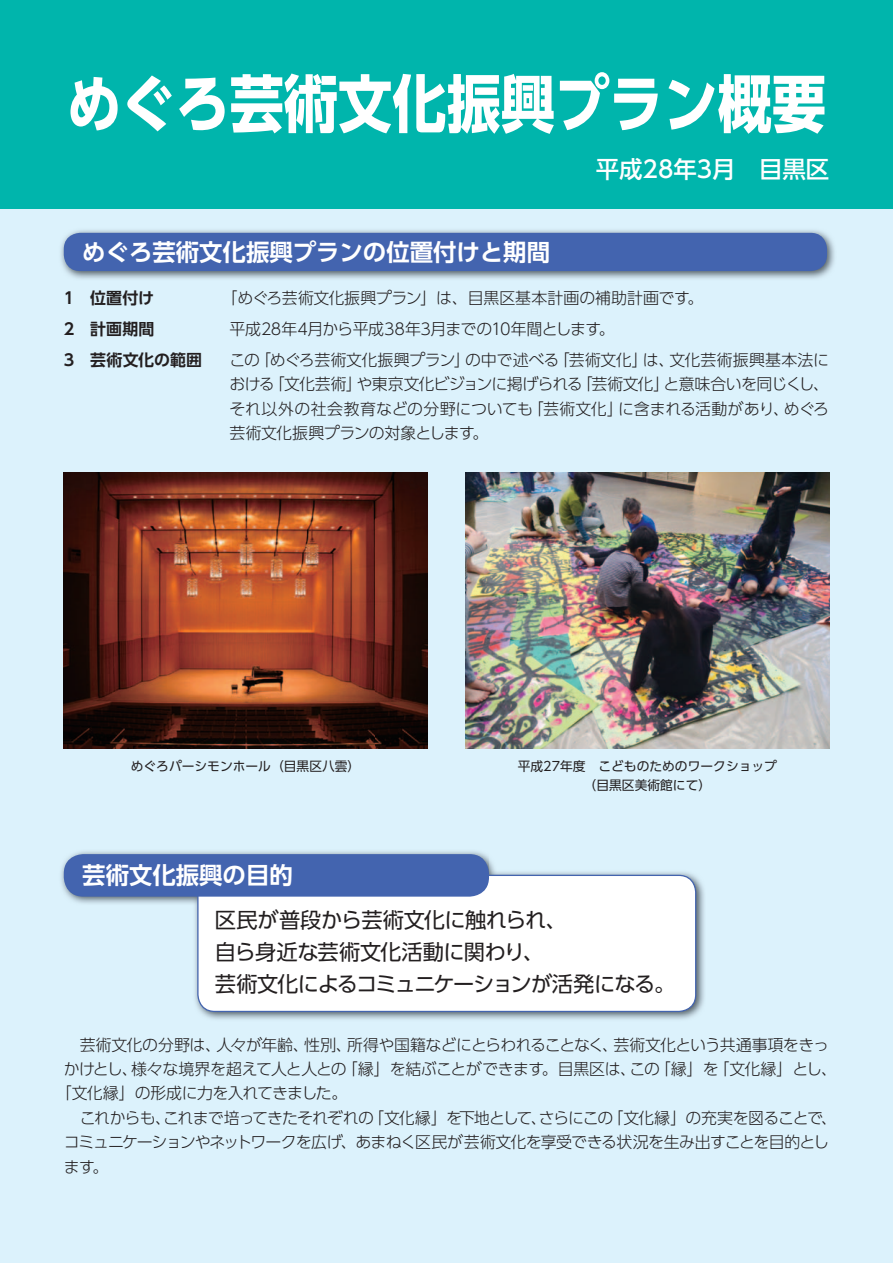
<style>
.page{position:relative;width:893px;height:1263px;background:#dcf2fc}
.page>*{position:absolute;margin:0;border:0;box-sizing:border-box;transform-origin:0 0}
.t1{font:700 62.4px "UD Shin Go Pr 6";color:#fff;scale:.87 1}
.t2{font:700 23.4px "UD Shin Go Pr 6 De";color:#fff}
.t3{font:500 23.4px "UD Shin Go Pr 6";color:#fff}
.t4{font:21.3px/32px "UD Shin Go Pr 6";letter-spacing:-.035em;color:#231f20}
.t5{font:300 15.9px/24.5px "UD Shin Go Pr 6";letter-spacing:-.04em;color:#231f20;text-align:justify}
.t6{font:300 15.9px "UD Shin Go Pr 6";letter-spacing:-.06em;color:#231f20}
.t7{font:300 15.9px "UD Shin Go Pr 6";letter-spacing:-.005em;color:#231f20}
.t8{font:700 15.9px "UD Shin Go Pr 6 De";letter-spacing:.01em;color:#231f20}
.t9{font:12.75px/19.2px "UD Shin Go Pr 6";color:#231f20;text-align:center}
</style>
<div class="page">
<div style="left:0;top:0;width:893px;height:208px;background:#00b5ac"></div>
<img style="left:61px;top:230px;width:774px;height:49px">
<div style="left:64px;top:233px;width:763px;height:38px;background:#4364af;border-radius:16px"></div>
<img style="left:466px;top:472px;width:363px;height:276px">
<img style="left:64px;top:472px;width:363px;height:276px">
<img style="left:61px;top:851px;width:643px;height:169px">
<div style="left:198px;top:875px;width:498px;height:136px;background:#fff;border-radius:17px"></div>
<div style="left:197px;top:875px;width:499px;height:137px;border:1px solid #4364af;border-radius:17px"></div>
<div style="left:64px;top:854px;width:425px;height:43px;background:#4364af;border-radius:20px"></div>
<h1 class="t1" style="left:67px;top:53px;width:874px">めぐろ芸術文化振興プラン概要</h1>
<h2 class="t3" style="left:596px;top:150px;width:235px">平成28年3月　目黒区</h2>
<h2 class="t2" style="left:82px;top:233px;width:469px">めぐろ芸術文化振興プランの位置付けと期間</h2>
<p class="t8" style="left:64px;top:285px;width:92px">1　位置付け</p>
<p class="t7" style="left:222px;top:285px;width:483px">「めぐろ芸術文化振興プラン」は、目黒区基本計画の補助計画です。</p>
<p class="t8" style="left:64px;top:316px;width:92px">2　計画期間</p>
<p class="t5" style="left:230px;top:316px;width:387px">平成28年4月から平成38年3月までの10年間とします。</p>
<p class="t8" style="left:64px;top:347px;width:140px">3　芸術文化の範囲</p>
<p class="t5" style="left:230px;top:347px;width:601px">この「めぐろ芸術文化振興プラン」の中で述べる「芸術文化」は、文化芸術振興基本法における「文化芸術」や東京文化ビジョンに掲げられる「芸術文化」と意味合いを同じくし、それ以外の社会教育などの分野についても「芸術文化」に含まれる活動があり、めぐろ芸術文化振興プランの対象とします。</p>
<p class="t9" style="left:131px;top:756px;width:231px">めぐろパーシモンホール（目黒区八雲）</p>
<h2 class="t2" style="left:82px;top:856px;width:212px">芸術文化振興の目的</h2>
<p class="t9" style="left:518px;top:756px;width:261px">平成27年度　こどものためのワークショップ（目黒区美術館にて）</p>
<h3 class="t4" style="left:215px;top:903px;width:462px">区民が普段から芸術文化に触れられ、<br>自ら身近な芸術文化活動に関わり、<br>芸術文化によるコミュニケーションが活発になる。</h3>
<p class="t5" style="left:80px;top:1032px;width:751px">芸術文化の分野は、人々が年齢、性別、所得や国籍などにとらわれることなく、芸術文化という共通事項をきっ</p>
<p class="t5" style="left:64px;top:1056px;width:775px">かけとし、様々な境界を超えて人と人との「縁」を結ぶことができます。目黒区は、この「縁」を「文化縁」とし、</p>
<p class="t5" style="left:56px;top:1081px;width:293px">「文化縁」の形成に力を入れてきました。</p>
<p class="t6" style="left:80px;top:1105px;width:759px">これからも、これまで培ってきたそれぞれの「文化縁」を下地として、さらにこの「文化縁」の充実を図ることで、</p>
<p class="t5" style="left:64px;top:1129px;width:767px">コミュニケーションやネットワークを広げ、あまねく区民が芸術文化を享受できる状況を生み出すことを目的とし</p>
<p class="t5" style="left:64px;top:1154px;width:46px">ます。</p>
</div>
